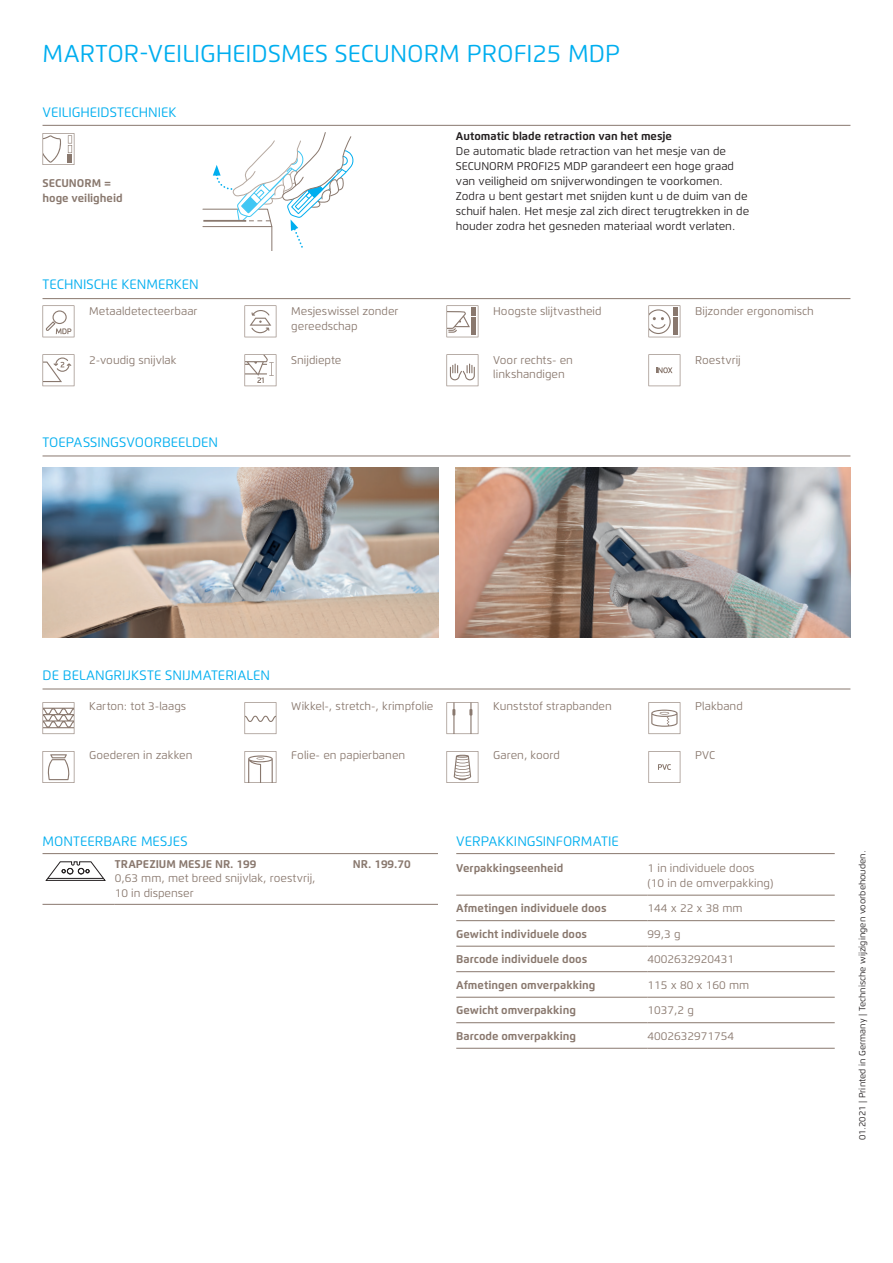
<style>
.page{position:relative;width:893px;height:1263px;background:#fff}
.page>*{position:absolute;margin:0;border:0;box-sizing:border-box;transform-origin:0 0}
.t1{font:24.3px "Flexo";color:#00aeef}
.t2{font:13.65px "Flexo";color:#00aeef}
.t3{font:11.25px/14.9px "Flexo";color:#89786e}
.t4{font:11.25px/14.9px "Flexo";color:#231f20}
.t5{font:700 11.25px/14.9px "Flexo";color:#89786e}
.t6{font:700 11.25px "Flexo";color:#231f20}
.t7{font:9px "Flexo";color:#231f20}
</style>
<div class="page">
<img style="left:43px;top:467px;width:395px;height:170px">
<img style="left:455px;top:467px;width:396px;height:170px">
<svg style="left:43px;top:305px;width:31px;height:32px"></svg>
<svg style="left:244px;top:305px;width:32px;height:32px"></svg>
<svg style="left:446px;top:305px;width:32px;height:32px"></svg>
<svg style="left:648px;top:305px;width:32px;height:32px"></svg>
<svg style="left:43px;top:354px;width:31px;height:32px"></svg>
<svg style="left:244px;top:354px;width:32px;height:32px"></svg>
<svg style="left:446px;top:354px;width:32px;height:32px"></svg>
<svg style="left:648px;top:354px;width:32px;height:32px"></svg>
<svg style="left:43px;top:133px;width:31px;height:32px"></svg>
<svg style="left:203px;top:132px;width:150px;height:118px"></svg>
<hr style="left:43px;top:298px;width:807px;height:1px;background:#89786e">
<hr style="left:43px;top:125px;width:807px;height:1px;background:#89786e">
<hr style="left:43px;top:456px;width:807px;height:1px;background:#89786e">
<hr style="left:43px;top:689px;width:807px;height:1px;background:#89786e">
<hr style="left:456px;top:853px;width:379px;height:1px;background:#89786e">
<hr style="left:648px;top:1022px;width:187px;height:1px;background:#89786e">
<hr style="left:456px;top:1022px;width:192px;height:1px;background:#89786e">
<hr style="left:648px;top:997px;width:187px;height:1px;background:#89786e">
<hr style="left:456px;top:997px;width:192px;height:1px;background:#89786e">
<hr style="left:648px;top:971px;width:187px;height:1px;background:#89786e">
<hr style="left:456px;top:971px;width:192px;height:1px;background:#89786e">
<hr style="left:648px;top:946px;width:187px;height:1px;background:#89786e">
<hr style="left:456px;top:946px;width:192px;height:1px;background:#89786e">
<hr style="left:648px;top:920px;width:187px;height:1px;background:#89786e">
<hr style="left:456px;top:920px;width:192px;height:1px;background:#89786e">
<hr style="left:648px;top:895px;width:187px;height:1px;background:#89786e">
<hr style="left:456px;top:895px;width:192px;height:1px;background:#89786e">
<hr style="left:456px;top:1048px;width:192px;height:1px;background:#89786e">
<hr style="left:648px;top:1048px;width:187px;height:1px;background:#89786e">
<svg style="left:43px;top:702px;width:31px;height:32px"></svg>
<svg style="left:244px;top:702px;width:32px;height:32px"></svg>
<svg style="left:446px;top:702px;width:32px;height:32px"></svg>
<svg style="left:648px;top:702px;width:32px;height:32px"></svg>
<svg style="left:43px;top:751px;width:31px;height:32px"></svg>
<svg style="left:244px;top:751px;width:32px;height:32px"></svg>
<svg style="left:446px;top:751px;width:32px;height:32px"></svg>
<svg style="left:648px;top:751px;width:32px;height:32px"></svg>
<hr style="left:115px;top:904px;width:323px;height:1px;background:#89786e">
<hr style="left:43px;top:904px;width:72px;height:1px;background:#89786e">
<svg style="left:45px;top:861px;width:61px;height:20px"></svg>
<hr style="left:43px;top:853px;width:395px;height:1px;background:#89786e">
<h1 class="t1" style="left:43px;top:38px;width:579px">MARTOR-VEILIGHEIDSMES SECUNORM PROFI25 MDP</h1>
<p class="t2" style="left:43px;top:104px;width:136px">VEILIGHEIDSTECHNIEK</p>
<p class="t5" style="left:43px;top:176px;width:82px">SECUNORM = hoge veiligheid</p>
<p class="t2" style="left:43px;top:276px;width:158px">TECHNISCHE KENMERKEN</p>
<p class="t6" style="left:456px;top:129px;width:218px">Automatic blade retraction van het mesje</p>
<p class="t4" style="left:456px;top:144px;width:295px">De automatic blade retraction van het mesje van de SECUNORM PROFI25 MDP garandeert een hoge graad van veiligheid om snijverwondingen te voorkomen.<br>Zodra u bent gestart met snijden kunt u de duim van de schuif halen. Het mesje zal zich direct terugtrekken in de houder zodra het gesneden materiaal wordt verlaten.</p>
<p class="t3" style="left:89px;top:303px;width:110px">Metaaldetecteerbaar</p>
<p class="t3" style="left:291px;top:303px;width:109px">Mesjeswissel zonder gereedschap</p>
<p class="t3" style="left:493px;top:303px;width:110px">Hoogste slijtvastheid</p>
<p class="t3" style="left:695px;top:303px;width:120px">Bijzonder ergonomisch</p>
<p class="t3" style="left:89px;top:352px;width:89px">2-voudig snijvlak</p>
<p class="t3" style="left:291px;top:352px;width:52px">Snijdiepte</p>
<p class="t3" style="left:493px;top:352px;width:81px">Voor rechts- en linkshandigen</p>
<p class="t3" style="left:695px;top:352px;width:47px">Roestvrij</p>
<p class="t2" style="left:43px;top:433px;width:177px">TOEPASSINGSVOORBEELDEN</p>
<p class="t2" style="left:43px;top:667px;width:229px">DE BELANGRIJKSTE SNIJMATERIALEN</p>
<p class="t3" style="left:89px;top:699px;width:98px">Karton: tot 3-laags</p>
<p class="t3" style="left:291px;top:699px;width:144px">Wikkel-, stretch-, krimpfolie</p>
<p class="t3" style="left:493px;top:699px;width:120px">Kunststof strapbanden</p>
<p class="t3" style="left:695px;top:699px;width:49px">Plakband</p>
<p class="t3" style="left:89px;top:748px;width:105px">Goederen in zakken</p>
<p class="t3" style="left:291px;top:748px;width:115px">Folie- en papierbanen</p>
<p class="t3" style="left:493px;top:748px;width:68px">Garen, koord</p>
<p class="t3" style="left:695px;top:748px;width:21px">PVC</p>
<p class="t2" style="left:43px;top:833px;width:147px">MONTEERBARE MESJES</p>
<p class="t5" style="left:115px;top:856px;width:143px">TRAPEZIUM MESJE NR. 199</p>
<p class="t5" style="left:353px;top:856px;width:59px">NR. 199.70</p>
<p class="t3" style="left:115px;top:871px;width:202px">0,63 mm, met breed snijvlak, roestvrij,<br>10 in dispenser</p>
<p class="t2" style="left:456px;top:833px;width:164px">VERPAKKINGSINFORMATIE</p>
<p class="t5" style="left:456px;top:860px;width:109px">Verpakkingseenheid</p>
<p class="t3" style="left:648px;top:860px;width:127px">1 in individuele doos (10 in de omverpakking)</p>
<p class="t5" style="left:456px;top:901px;width:152px">Afmetingen individuele doos</p>
<p class="t3" style="left:648px;top:901px;width:97px">144 x 22 x 38 mm</p>
<p class="t5" style="left:456px;top:926px;width:132px">Gewicht individuele doos</p>
<p class="t3" style="left:648px;top:926px;width:35px">99,3 g</p>
<p class="t5" style="left:456px;top:952px;width:132px">Barcode individuele doos</p>
<p class="t3" style="left:648px;top:952px;width:88px">4002632920431</p>
<p class="t5" style="left:456px;top:977px;width:141px">Afmetingen omverpakking</p>
<p class="t3" style="left:648px;top:977px;width:103px">115 x 80 x 160 mm</p>
<p class="t5" style="left:456px;top:1003px;width:121px">Gewicht omverpakking</p>
<p class="t3" style="left:648px;top:1003px;width:48px">1037,2 g</p>
<p class="t5" style="left:456px;top:1028px;width:121px">Barcode omverpakking</p>
<p class="t3" style="left:648px;top:1028px;width:88px">4002632971754</p>
<p class="t7" style="left:857px;top:1140px;width:291px;rotate:-90deg">01.2021 | Printed in Germany | Technische wijzigingen voorbehouden.</p>
</div>
